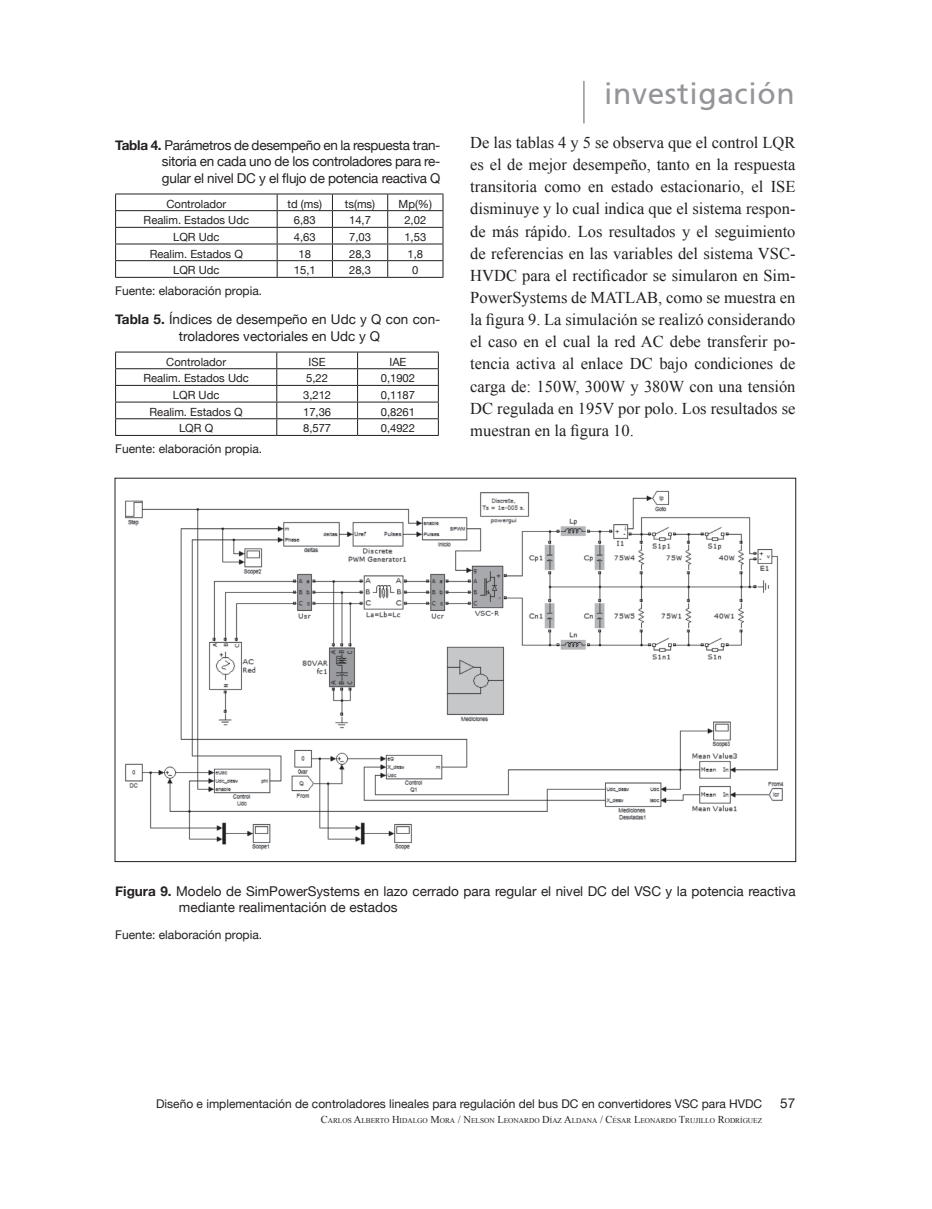
<style>
.page{position:relative;width:932px;height:1209px;background:#fff}
.page>*{position:absolute;margin:0;border:0;box-sizing:border-box;transform-origin:0 0}
.t1{font:30px "Frutiger CE";letter-spacing:.02em;color:#939598}
.t2{font:16.5px/22.2px "Times New Roman";color:#231f20;text-align:justify}
.t3{font:13.5px/16.6px "Helvetica Neue";color:#231f20;text-align:justify}
.t4{font:12px "Helvetica Neue";color:#231f20}
.t5{font:11.25px "Helvetica Neue";color:#231f20}
.t6{font:7.35px "Times New Roman";color:#231f20}
.s1{font-weight:700}
.s2{font-size:10.5px}
</style>
<div class="page">
<hr style="left:583px;top:81px;width:2px;height:42px;background:#939598">
<hr style="left:115px;top:193px;width:162px;height:1px;background:#231f20">
<hr style="left:277px;top:193px;width:55px;height:1px;background:#231f20">
<hr style="left:332px;top:193px;width:56px;height:1px;background:#231f20">
<hr style="left:388px;top:193px;width:55px;height:1px;background:#231f20">
<hr style="left:115px;top:210px;width:162px;height:1px;background:#231f20">
<hr style="left:277px;top:210px;width:55px;height:1px;background:#231f20">
<hr style="left:332px;top:210px;width:56px;height:1px;background:#231f20">
<hr style="left:388px;top:210px;width:55px;height:1px;background:#231f20">
<hr style="left:115px;top:227px;width:162px;height:1px;background:#231f20">
<hr style="left:277px;top:227px;width:55px;height:1px;background:#231f20">
<hr style="left:332px;top:227px;width:56px;height:1px;background:#231f20">
<hr style="left:388px;top:227px;width:55px;height:1px;background:#231f20">
<hr style="left:115px;top:243px;width:162px;height:1px;background:#231f20">
<hr style="left:277px;top:243px;width:55px;height:1px;background:#231f20">
<hr style="left:332px;top:243px;width:56px;height:1px;background:#231f20">
<hr style="left:388px;top:243px;width:55px;height:1px;background:#231f20">
<hr style="left:115px;top:260px;width:162px;height:1px;background:#231f20">
<svg style="left:115px;top:194px;width:1px;height:83px"></svg>
<hr style="left:277px;top:260px;width:55px;height:1px;background:#231f20">
<svg style="left:277px;top:194px;width:1px;height:83px"></svg>
<hr style="left:332px;top:260px;width:56px;height:1px;background:#231f20">
<svg style="left:332px;top:194px;width:1px;height:83px"></svg>
<hr style="left:388px;top:260px;width:55px;height:1px;background:#231f20">
<svg style="left:387px;top:194px;width:1px;height:83px"></svg>
<svg style="left:443px;top:194px;width:1px;height:83px"></svg>
<hr style="left:115px;top:277px;width:162px;height:1px;background:#231f20">
<hr style="left:277px;top:277px;width:55px;height:1px;background:#231f20">
<hr style="left:332px;top:277px;width:56px;height:1px;background:#231f20">
<hr style="left:388px;top:277px;width:55px;height:1px;background:#231f20">
<hr style="left:115px;top:351px;width:162px;height:1px;background:#231f20">
<hr style="left:277px;top:351px;width:81px;height:1px;background:#231f20">
<hr style="left:358px;top:351px;width:81px;height:1px;background:#231f20">
<hr style="left:115px;top:368px;width:162px;height:1px;background:#231f20">
<hr style="left:277px;top:368px;width:81px;height:1px;background:#231f20">
<hr style="left:358px;top:368px;width:81px;height:1px;background:#231f20">
<hr style="left:115px;top:385px;width:162px;height:1px;background:#231f20">
<hr style="left:277px;top:385px;width:81px;height:1px;background:#231f20">
<hr style="left:358px;top:385px;width:81px;height:1px;background:#231f20">
<hr style="left:115px;top:401px;width:162px;height:1px;background:#231f20">
<hr style="left:277px;top:401px;width:81px;height:1px;background:#231f20">
<hr style="left:358px;top:401px;width:81px;height:1px;background:#231f20">
<hr style="left:115px;top:418px;width:162px;height:1px;background:#231f20">
<svg style="left:115px;top:352px;width:1px;height:83px"></svg>
<hr style="left:277px;top:418px;width:81px;height:1px;background:#231f20">
<svg style="left:276px;top:352px;width:1px;height:83px"></svg>
<hr style="left:358px;top:418px;width:81px;height:1px;background:#231f20">
<svg style="left:357px;top:352px;width:1px;height:83px"></svg>
<svg style="left:438px;top:352px;width:1px;height:83px"></svg>
<hr style="left:115px;top:435px;width:162px;height:1px;background:#231f20">
<hr style="left:277px;top:435px;width:81px;height:1px;background:#231f20">
<hr style="left:358px;top:435px;width:81px;height:1px;background:#231f20">
<img style="left:125px;top:490px;width:659px;height:360px">
<p class="t3" style="left:162px;top:137px;width:280px;text-indent:-47px"><span class="s1">Tabla 4.</span> Parámetros de desempeño en la respuesta tran&shy;sitoria en cada uno de los controladores para re&shy;gular el nivel DC y el flujo de potencia reactiva Q</p>
<p class="t5" style="left:166px;top:195px;width:61px">Controlador</p>
<p class="t5" style="left:288px;top:195px;width:36px">td (ms)</p>
<p class="t5" style="left:345px;top:195px;width:32px">ts(ms)</p>
<p class="t5" style="left:399px;top:195px;width:35px">Mp(%)</p>
<p class="t5" style="left:144px;top:212px;width:107px">Realim. Estados Udc</p>
<p class="t5" style="left:294px;top:212px;width:23px">6,83</p>
<p class="t5" style="left:349px;top:212px;width:23px">14,7</p>
<p class="t5" style="left:404px;top:212px;width:23px">2,02</p>
<p class="t5" style="left:173px;top:229px;width:48px">LQR Udc</p>
<p class="t5" style="left:294px;top:229px;width:23px">4,63</p>
<p class="t5" style="left:349px;top:229px;width:23px">7,03</p>
<p class="t5" style="left:404px;top:229px;width:23px">1,53</p>
<p class="t5" style="left:150px;top:245px;width:95px">Realim. Estados Q</p>
<p class="t5" style="left:299px;top:245px;width:14px">18</p>
<p class="t5" style="left:349px;top:245px;width:23px">28,3</p>
<p class="t5" style="left:408px;top:245px;width:17px">1,8</p>
<p class="t5" style="left:173px;top:262px;width:48px">LQR Udc</p>
<p class="t5" style="left:294px;top:262px;width:23px">15,1</p>
<p class="t5" style="left:349px;top:262px;width:23px">28,3</p>
<p class="t5" style="left:412px;top:262px;width:8px">0</p>
<p class="t4" style="left:115px;top:282px;width:148px">Fuente: elaboración propia.</p>
<p class="t3" style="left:115px;top:312px;width:327px;text-align:center"><span class="s1">Tabla 5.</span> Índices de desempeño en Udc y Q con con&shy;troladores vectoriales en Udc y Q</p>
<p class="t5" style="left:166px;top:353px;width:61px">Controlador</p>
<p class="t5" style="left:309px;top:353px;width:19px">ISE</p>
<p class="t5" style="left:389px;top:353px;width:19px">IAE</p>
<p class="t5" style="left:143px;top:370px;width:107px">Realim. Estados Udc</p>
<p class="t5" style="left:306px;top:370px;width:23px">5,22</p>
<p class="t5" style="left:381px;top:370px;width:36px">0,1902</p>
<p class="t5" style="left:173px;top:387px;width:48px">LQR Udc</p>
<p class="t5" style="left:303px;top:387px;width:30px">3,212</p>
<p class="t5" style="left:381px;top:387px;width:36px">0,1187</p>
<p class="t5" style="left:150px;top:403px;width:95px">Realim. Estados Q</p>
<p class="t5" style="left:303px;top:403px;width:30px">17,36</p>
<p class="t5" style="left:381px;top:403px;width:36px">0,8261</p>
<p class="t5" style="left:179px;top:420px;width:36px">LQR Q</p>
<p class="t5" style="left:303px;top:420px;width:30px">8,577</p>
<p class="t5" style="left:381px;top:420px;width:36px">0,4922</p>
<p class="t4" style="left:115px;top:440px;width:148px">Fuente: elaboración propia.</p>
<h1 class="t1" style="left:604px;top:76px;width:192px">investigación</h1>
<p class="t2" style="left:470px;top:131px;width:327px">De las tablas 4 y 5 se observa que el control LQR es el de mejor desempeño, tanto en la respuesta transitoria como en estado estacionario, el ISE disminuye y lo cual indica que el sistema respon&shy;de más rápido. Los resultados y el seguimiento de referencias en las variables del sistema VSC-HVDC para el rectificador se simularon en Sim-PowerSystems de MATLAB, como se muestra en la figura 9. La simulación se realizó considerando el caso en el cual la red AC debe transferir po&shy;tencia activa al enlace DC bajo condiciones de carga de: 150W, 300W y 380W con una tensión DC regulada en 195V por polo. Los resultados se muestran en la figura 10.</p>
<p class="t3" style="left:179px;top:883px;width:618px;line-height:16.2px;text-indent:-64px"><span class="s1">Figura 9.</span> Modelo de SimPowerSystems en lazo cerrado para regular el nivel DC del VSC y la potencia reactiva mediante realimentación de estados</p>
<p class="t4" style="left:115px;top:925px;width:148px">Fuente: elaboración propia.</p>
<p class="t4" style="left:156px;top:1094px;width:608px">Diseño e implementación de controladores lineales para regulación del bus DC en convertidores VSC para HVDC</p>
<p class="t6" style="left:321px;top:1115px;width:443px"><span class="s2">C</span>ARLOS <span class="s2">A</span>LBERTO <span class="s2">H</span>IDALGO <span class="s2">M</span>ORA <span class="s2">/ N</span>ELSON <span class="s2">L</span>EONARDO <span class="s2">D</span>ÍAZ <span class="s2">A</span>LDANA <span class="s2">/ C</span>ÉSAR <span class="s2">L</span>EONARDO <span class="s2">T</span>RUJILLO <span class="s2">R</span>ODRÍGUEZ</p>
<p class="t3" style="left:780px;top:1095px;width:17px">57</p>
</div>
